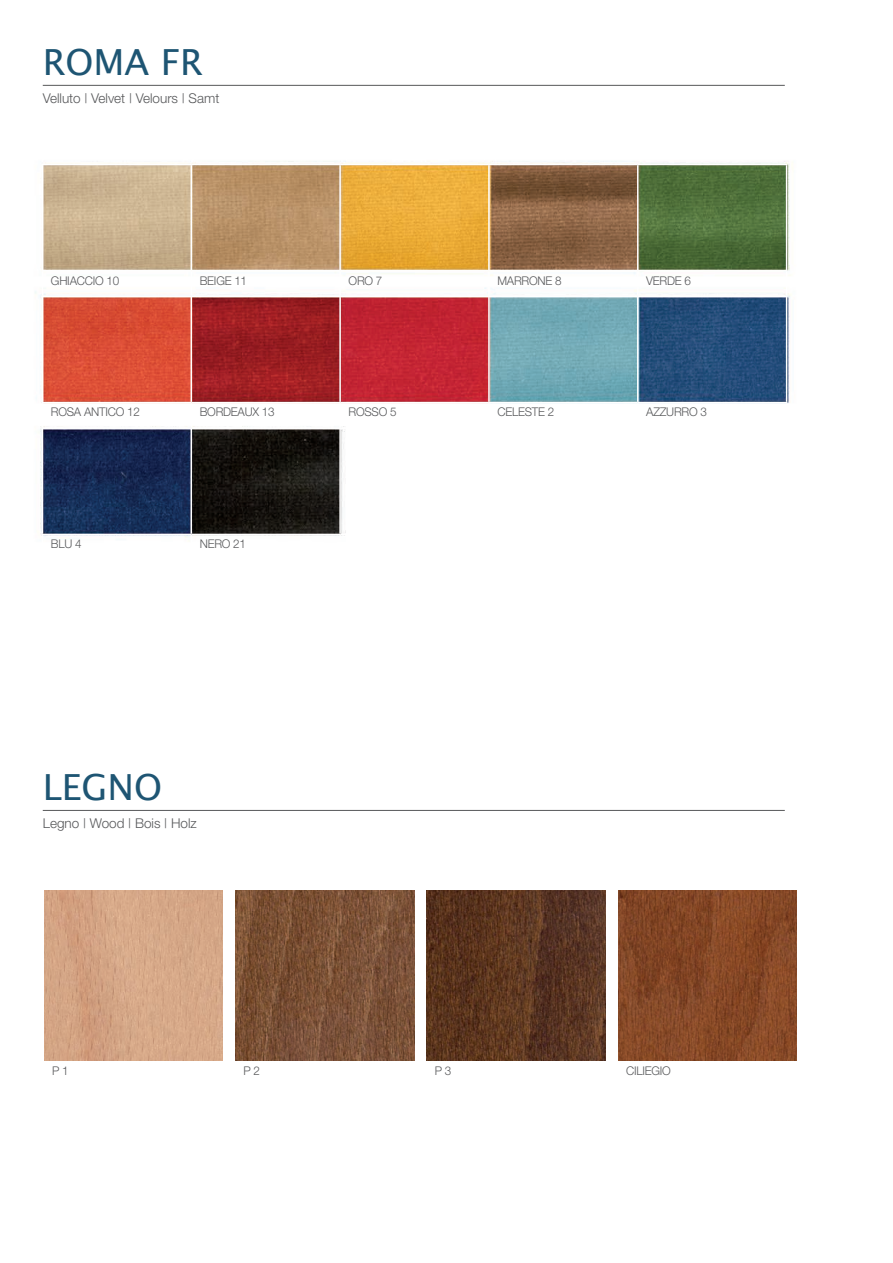
<style>
.page{position:relative;width:893px;height:1263px;background:#fff}
.page>*{position:absolute;margin:0;border:0;box-sizing:border-box;transform-origin:0 0}
.t1{font:36px "Lucida Grande";color:#1e5573}
.t2{font:300 13.5px "Helvetica Neue";color:#57585a}
.t3{font:300 12px "Helvetica Neue";letter-spacing:-.02em;color:#57585a}
</style>
<div class="page">
<img style="left:35px;top:84px;width:756px;height:454px">
<hr style="left:42px;top:164px;width:149px;height:1px;background:#fff">
<hr style="left:42px;top:165px;width:1px;height:105px;background:#fff">
<hr style="left:191px;top:164px;width:149px;height:1px;background:#fff">
<hr style="left:191px;top:165px;width:1px;height:105px;background:#fff">
<hr style="left:340px;top:164px;width:149px;height:1px;background:#fff">
<hr style="left:339px;top:165px;width:2px;height:105px;background:#fff">
<hr style="left:489px;top:164px;width:149px;height:1px;background:#fff">
<hr style="left:488px;top:165px;width:2px;height:105px;background:#fff">
<hr style="left:638px;top:164px;width:149px;height:1px;background:#fff">
<hr style="left:637px;top:165px;width:1px;height:105px;background:#fff">
<hr style="left:786px;top:165px;width:1px;height:105px;background:#fff">
<hr style="left:42px;top:270px;width:149px;height:2px;background:#fff">
<svg style="left:42px;top:272px;width:1px;height:24px"></svg>
<hr style="left:191px;top:270px;width:149px;height:2px;background:#fff">
<svg style="left:191px;top:272px;width:1px;height:24px"></svg>
<hr style="left:340px;top:270px;width:149px;height:2px;background:#fff">
<hr style="left:339px;top:272px;width:2px;height:24px;background:#fff">
<hr style="left:489px;top:270px;width:149px;height:2px;background:#fff">
<hr style="left:488px;top:272px;width:2px;height:24px;background:#fff">
<hr style="left:638px;top:270px;width:149px;height:2px;background:#fff">
<svg style="left:637px;top:272px;width:1px;height:24px"></svg>
<svg style="left:786px;top:272px;width:1px;height:24px"></svg>
<hr style="left:42px;top:296px;width:149px;height:1px;background:#fff">
<hr style="left:42px;top:297px;width:1px;height:105px;background:#fff">
<hr style="left:191px;top:296px;width:149px;height:1px;background:#fff">
<hr style="left:191px;top:297px;width:1px;height:105px;background:#fff">
<hr style="left:340px;top:296px;width:149px;height:1px;background:#fff">
<hr style="left:339px;top:297px;width:2px;height:105px;background:#fff">
<hr style="left:489px;top:296px;width:149px;height:1px;background:#fff">
<hr style="left:488px;top:297px;width:2px;height:105px;background:#fff">
<hr style="left:638px;top:296px;width:149px;height:1px;background:#fff">
<hr style="left:637px;top:297px;width:1px;height:105px;background:#fff">
<hr style="left:786px;top:297px;width:1px;height:105px;background:#fff">
<hr style="left:42px;top:402px;width:149px;height:1px;background:#fff">
<svg style="left:42px;top:403px;width:1px;height:24px"></svg>
<hr style="left:191px;top:402px;width:149px;height:1px;background:#fff">
<svg style="left:191px;top:403px;width:1px;height:24px"></svg>
<hr style="left:340px;top:402px;width:149px;height:1px;background:#fff">
<hr style="left:339px;top:403px;width:2px;height:24px;background:#fff">
<hr style="left:489px;top:402px;width:149px;height:1px;background:#fff">
<hr style="left:488px;top:403px;width:2px;height:24px;background:#fff">
<hr style="left:638px;top:402px;width:149px;height:1px;background:#fff">
<svg style="left:637px;top:403px;width:1px;height:24px"></svg>
<svg style="left:786px;top:403px;width:1px;height:24px"></svg>
<hr style="left:42px;top:427px;width:149px;height:2px;background:#fff">
<hr style="left:42px;top:429px;width:1px;height:105px;background:#fff">
<hr style="left:191px;top:427px;width:149px;height:2px;background:#fff">
<hr style="left:191px;top:429px;width:1px;height:105px;background:#fff">
<hr style="left:340px;top:427px;width:149px;height:2px;background:#fff">
<hr style="left:339px;top:429px;width:2px;height:105px;background:#fff">
<hr style="left:489px;top:427px;width:149px;height:2px;background:#fff">
<hr style="left:488px;top:429px;width:2px;height:105px;background:#fff">
<hr style="left:638px;top:427px;width:149px;height:2px;background:#fff">
<hr style="left:637px;top:429px;width:1px;height:105px;background:#fff">
<hr style="left:786px;top:429px;width:1px;height:105px;background:#fff">
<hr style="left:42px;top:534px;width:149px;height:1px;background:#fff">
<hr style="left:191px;top:534px;width:149px;height:1px;background:#fff">
<hr style="left:340px;top:534px;width:149px;height:1px;background:#fff">
<hr style="left:339px;top:535px;width:2px;height:24px;background:#fff">
<hr style="left:489px;top:534px;width:149px;height:1px;background:#fff">
<hr style="left:488px;top:535px;width:2px;height:24px;background:#fff">
<hr style="left:638px;top:534px;width:149px;height:1px;background:#fff">
<img style="left:44px;top:890px;width:179px;height:170px">
<img style="left:236px;top:890px;width:178px;height:170px">
<img style="left:427px;top:890px;width:179px;height:170px">
<img style="left:618px;top:890px;width:179px;height:170px">
<hr style="left:43px;top:85px;width:742px;height:1px;background:#57585a">
<hr style="left:43px;top:810px;width:742px;height:1px;background:#57585a">
<h1 class="t1" style="left:43px;top:41px;width:161px">ROMA FR</h1>
<p class="t2" style="left:43px;top:90px;width:178px">Velluto | Velvet | Velours | Samt</p>
<p class="t3" style="left:51px;top:273px;width:70px">GHIACCIO 10</p>
<p class="t3" style="left:200px;top:273px;width:49px">BEIGE 11</p>
<p class="t3" style="left:349px;top:273px;width:35px">ORO 7</p>
<p class="t3" style="left:497px;top:273px;width:66px">MARRONE 8</p>
<p class="t3" style="left:646px;top:273px;width:46px">VERDE 6</p>
<p class="t3" style="left:51px;top:405px;width:90px">ROSA ANTICO 12</p>
<p class="t3" style="left:200px;top:405px;width:76px">BORDEAUX 13</p>
<p class="t3" style="left:349px;top:405px;width:49px">ROSSO 5</p>
<p class="t3" style="left:497px;top:405px;width:58px">CELESTE 2</p>
<p class="t3" style="left:646px;top:405px;width:62px">AZZURRO 3</p>
<p class="t3" style="left:51px;top:536px;width:32px">BLU 4</p>
<p class="t3" style="left:200px;top:536px;width:48px">NERO 21</p>
<h1 class="t1" style="left:43px;top:766px;width:121px">LEGNO</h1>
<p class="t2" style="left:43px;top:815px;width:156px">Legno | Wood | Bois | Holz</p>
<p class="t3" style="left:52px;top:1064px;width:18px">P 1</p>
<p class="t3" style="left:243px;top:1064px;width:18px">P 2</p>
<p class="t3" style="left:435px;top:1064px;width:18px">P 3</p>
<p class="t3" style="left:626px;top:1064px;width:46px">CILIEGIO</p>
</div>
